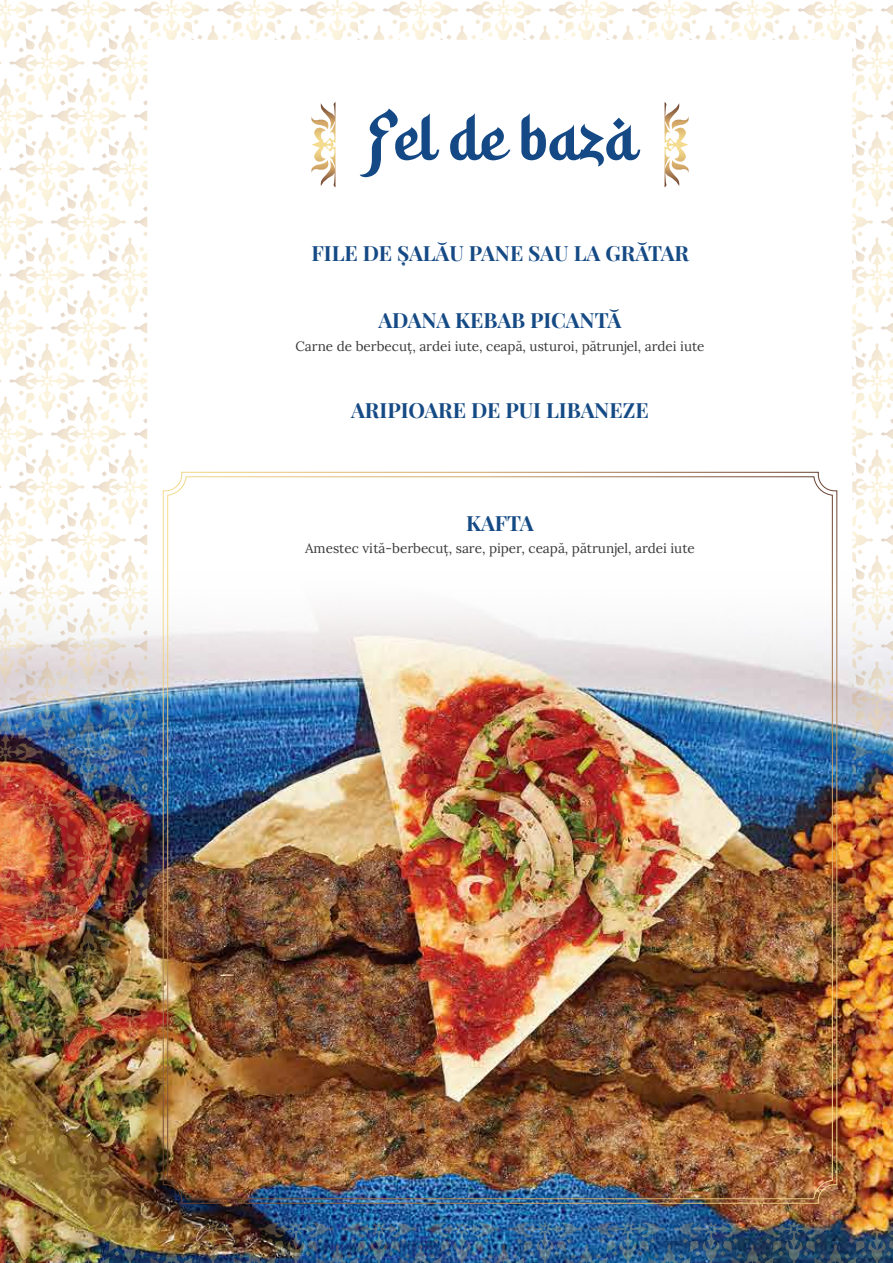
<style>
.page{position:relative;width:893px;height:1263px;background:#fff}
.page>*{position:absolute;margin:0;border:0;box-sizing:border-box;transform-origin:0 0}
.t1{font:54.75px "Hidayatullah DEMO";color:#154985}
.t2{font:700 21px "Playfair Display";letter-spacing:-.005em;color:#154a85}
.t3{font:13.5px "Lora";color:#3a3a3a}
.s1{font-size:60px}
</style>
<div class="page">
<img style="left:0;top:0;width:893px;height:1263px">
<svg style="left:613px;top:118px;width:12px;height:11px"></svg>
<svg style="left:311px;top:102px;width:24px;height:85px"></svg>
<svg style="left:665px;top:102px;width:24px;height:85px"></svg>
<h1 class="t1" style="left:364px;top:99px;width:271px"><span class="s1">F</span>el de baza</h1>
<h2 class="t2" style="left:311px;top:240px;width:379px">FILE DE ȘALĂU PANE SAU LA GRĂTAR</h2>
<h2 class="t2" style="left:378px;top:307px;width:245px">ADANA KEBAB PICANTĂ</h2>
<p class="t3" style="left:295px;top:336px;width:411px">Carne de berbecuț, ardei iute, ceapă, usturoi, pătrunjel, ardei iute</p>
<h2 class="t2" style="left:351px;top:397px;width:299px">ARIPIOARE DE PUI LIBANEZE</h2>
<h2 class="t2" style="left:466px;top:509px;width:69px">KAFTA</h2>
<p class="t3" style="left:305px;top:538px;width:391px">Amestec vită-berbecuț, sare, piper, ceapă, pătrunjel, ardei iute</p>
</div>
